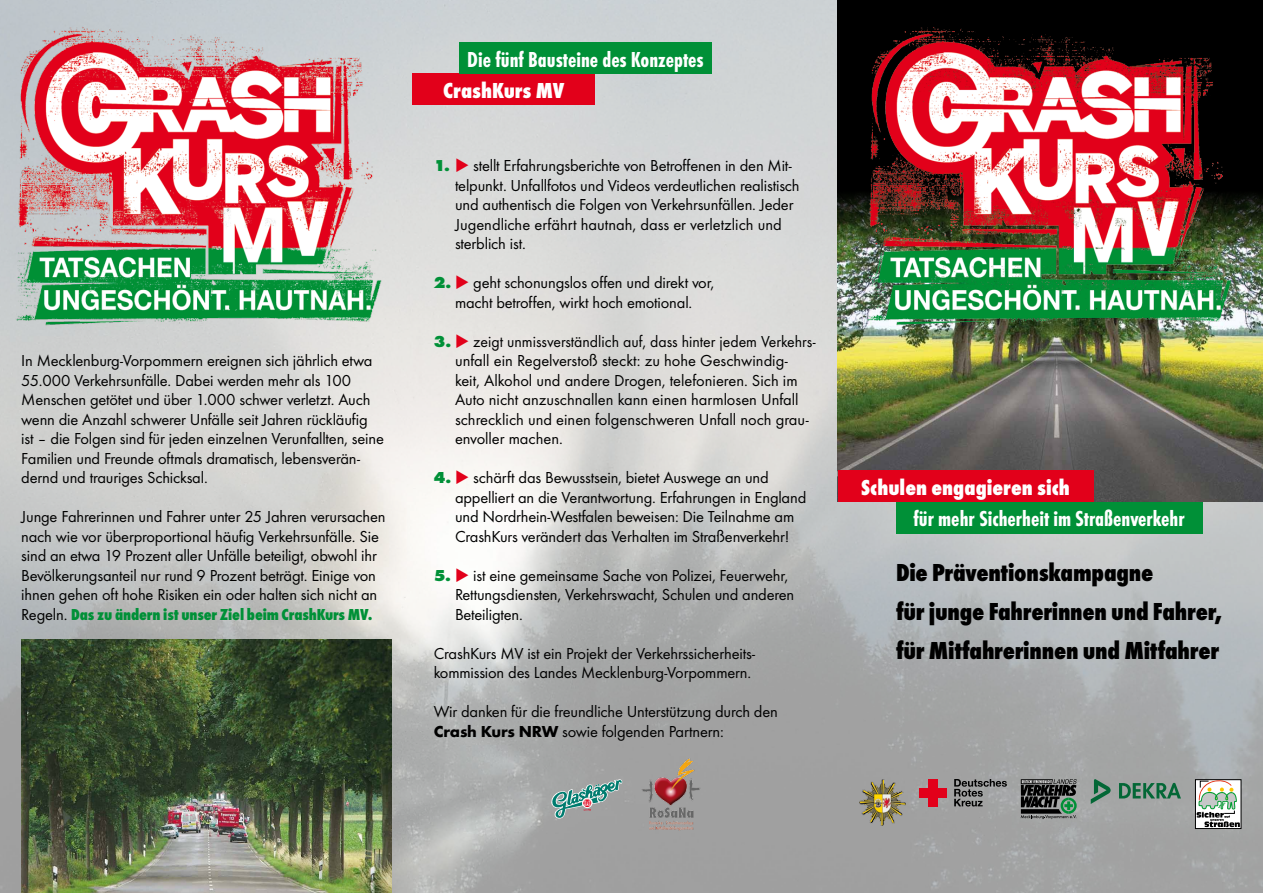
<style>
.page{position:relative;width:1263px;height:893px;background:#fff}
.page>*{position:absolute;margin:0;border:0;box-sizing:border-box;transform-origin:0 0}
.t1{font:800 condensed 25.5px/39px "Futura T";letter-spacing:-.01em;color:#000}
.t2{font:700 condensed 22.5px "Futura T";color:#fff}
.t3{font:800 condensed 22.5px "Futura T";color:#fff}
.t4{font:16.5px/19.5px "Futura T";letter-spacing:-.01em;color:#000}
.t5{font:16.5px/19.5px "Futura T";letter-spacing:-.01em;color:#000;scale:.96 1}
.s1{font-weight:800;font-stretch:condensed;color:#009037}
.s2{font-weight:800;color:#009037}
.s3{color:#e2001a}
.s4{font-weight:700}
</style>
<div class="page">
<img style="left:0;top:0;width:1263px;height:893px">
<img style="left:9px;top:20px;width:382px;height:314px">
<div style="left:412px;top:74px;width:183px;height:31px;background:#e2001a"></div>
<div style="left:896px;top:502px;width:306px;height:31px;background:#009037"></div>
<div style="left:459px;top:43px;width:252px;height:31px;background:#009037"></div>
<img style="left:21px;top:639px;width:370px;height:254px">
<div style="left:838px;top:0;width:425px;height:502px;background:#000"></div>
<img style="left:838px;top:195px;width:425px;height:307px">
<img style="left:859px;top:27px;width:383px;height:307px">
<div style="left:838px;top:470px;width:255px;height:32px;background:#e2001a"></div>
<svg style="left:1021px;top:779px;width:56px;height:40px;background:#47514b"></svg>
<div style="left:1195px;top:779px;width:46px;height:50px;border:1px solid #000"></div>
<svg style="left:1196px;top:779px;width:44px;height:48px"></svg>
<img style="left:859px;top:779px;width:47px;height:47px">
<svg style="left:954px;top:779px;width:53px;height:27px"></svg>
<div style="left:929px;top:779px;width:9px;height:27px;background:#e2001a"></div>
<div style="left:920px;top:788px;width:27px;height:9px;background:#e2001a"></div>
<svg style="left:1091px;top:779px;width:21px;height:25px"></svg>
<svg style="left:1119px;top:782px;width:62px;height:16px"></svg>
<svg style="left:551px;top:780px;width:71px;height:40px;background:#8ba4a1"></svg>
<img style="left:642px;top:758px;width:59px;height:73px">
<p class="t4" style="left:21px;top:351px;width:364px">In Mecklenburg-Vorpommern ereignen sich jährlich etwa 55.000 Verkehrsunfälle. Dabei werden mehr als 100<br>Menschen getötet und über 1.000 schwer verletzt. Auch wenn die Anzahl schwerer Unfälle seit Jahren rückläufig ist – die Folgen sind für jeden einzelnen Verunfallten, seine Familien und Freunde oftmals dramatisch, lebensverän&shy;dernd und trauriges Schicksal.</p>
<p class="t4" style="left:21px;top:507px;width:366px">Junge Fahrerinnen und Fahrer unter 25 Jahren verursachen nach wie vor überproportional häufig Verkehrsunfälle. Sie sind an etwa 19 Prozent aller Unfälle beteiligt, obwohl ihr Bevölkerungsanteil nur rund 9 Prozent beträgt. Einige von ihnen gehen oft hohe Risiken ein oder halten sich nicht an Regeln. <span class="s1">Das zu ändern ist unser Ziel beim CrashKurs MV.</span></p>
<h2 class="t2" style="left:467px;top:46px;width:238px">Die fünf Bausteine des Konzeptes</h2>
<h2 class="t3" style="left:443px;top:77px;width:123px">CrashKurs MV</h2>
<p class="t4" style="left:455px;top:156px;width:346px;text-indent:-21px"><span class="s2">1.</span> <span class="s3">◆</span> stellt Erfahrungsberichte von Betroffenen in den Mit&shy;telpunkt. Unfallfotos und Videos verdeutlichen realistisch und authentisch die Folgen von Verkehrsunfällen. Jeder Jugendliche erfährt hautnah, dass er verletzlich und sterblich ist.</p>
<p class="t4" style="left:434px;top:273px;width:282px;text-align:center"><span class="s2">2.</span> <span class="s3">◆</span> geht schonungslos offen und direkt vor, macht betroffen, wirkt hoch emotional.</p>
<p class="t5" style="left:455px;top:331px;width:377px;text-indent:-21px"><span class="s2">3.</span> <span class="s3">◆</span> zeigt unmissverständlich auf, dass hinter jedem Verkehrs&shy;unfall ein Regelverstoß steckt: zu hohe Geschwindig&shy;keit, Alkohol und andere Drogen, telefonieren. Sich im Auto nicht anzuschnallen kann einen harmlosen Unfall schrecklich und einen folgenschweren Unfall noch grau&shy;envoller machen.</p>
<p class="t4" style="left:455px;top:468px;width:353px;text-indent:-21px"><span class="s2">4.</span> <span class="s3">◆</span> schärft das Bewusstsein, bietet Auswege an und appelliert an die Verantwortung. Erfahrungen in England und Nordrhein-Westfalen beweisen: Die Teilnahme am CrashKurs verändert das Verhalten im Straßenverkehr!</p>
<p class="t4" style="left:455px;top:565px;width:341px;text-indent:-21px"><span class="s2">5.</span> <span class="s3">◆</span> ist eine gemeinsame Sache von Polizei, Feuerwehr,<br>Rettungsdiensten, Verkehrswacht, Schulen und anderen<br>Beteiligten.</p>
<p class="t4" style="left:434px;top:643px;width:323px">CrashKurs MV ist ein Projekt der Verkehrssicherheits&shy;kommission des Landes Mecklenburg-Vorpommern.</p>
<p class="t4" style="left:434px;top:702px;width:346px">Wir danken für die freundliche Unterstützung durch den<br><span class="s4">Crash Kurs NRW</span> sowie folgenden Partnern:</p>
<h2 class="t3" style="left:861px;top:474px;width:210px">Schulen engagieren sich</h2>
<h2 class="t2" style="left:913px;top:506px;width:273px">für mehr Sicherheit im Straßenverkehr</h2>
<h1 class="t1" style="left:896px;top:552px;width:328px">Die Präventionskampagne<br>für junge Fahrerinnen und Fahrer, für Mitfahrerinnen und Mitfahrer</h1>
</div>
